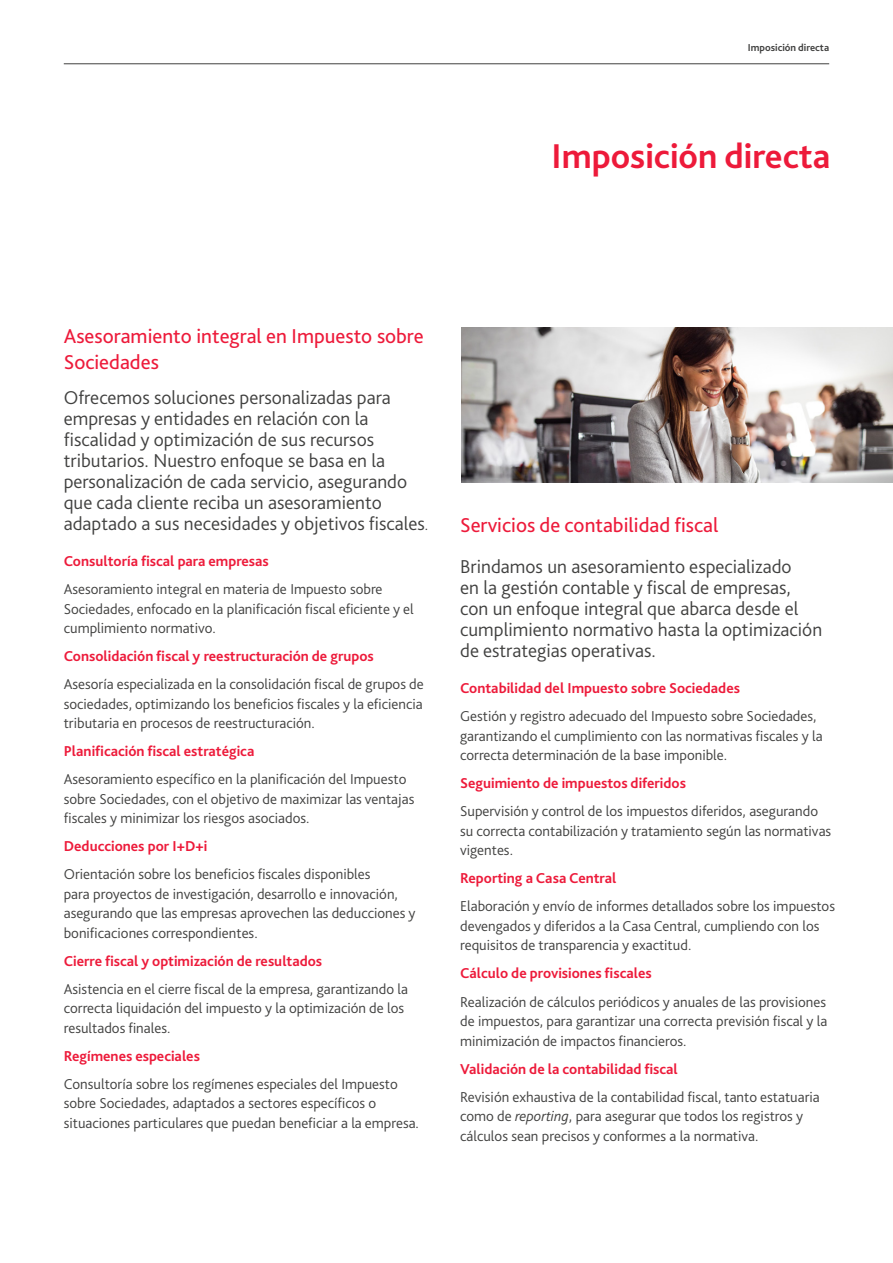
<style>
.page{position:relative;width:893px;height:1263px;background:#fff}
.page>*{position:absolute;margin:0;border:0;box-sizing:border-box;transform-origin:0 0}
.Main_page_title{font:700 36px "Bliss Pro";color:#ed1a3a}
.Main_Page_Subtitle{font:21px/25.2px "Bliss Pro";color:#ed1a3a}
.Body_text{font:300 19.5px/21px "Bliss Pro";color:#414140}
.Body_text-2{font:300 15px/19.5px "Bliss Pro";color:#414140}
.Subheading_level_1{font:700 15px "Bliss Pro";color:#ed1a3a}
.Page_Header{font:700 10.5px "Bliss Pro";color:#414140}
.s1{font-size:15px}
.s2{font-style:italic}
</style>
<div class="page">
<hr style="left:64px;top:63px;width:765px;height:1px;background:#414140">
<img style="left:461px;top:327px;width:432px;height:156px">
<p class="Page_Header" style="left:748px;top:40px;width:83px">Imposición directa</p>
<p class="Main_page_title" style="left:552px;top:133px;width:280px">Imposición directa</p>
<p class="Main_Page_Subtitle" style="left:64px;top:323px;width:361px">Asesoramiento integral en Impuesto sobre<br>Sociedades</p>
<p class="Body_text" style="left:64px;top:386px;width:366px">Ofrecemos soluciones personalizadas para empresas y entidades en relación con la fiscalidad y optimización de sus recursos tributarios. Nuestro enfoque se basa en la personalización de cada servicio, asegurando que cada cliente reciba un asesoramiento adaptado a sus necesidades y objetivos fiscales<span class="s1">.</span></p>
<p class="Subheading_level_1" style="left:64px;top:552px;width:207px">Consultoría fiscal para empresas</p>
<p class="Body_text-2" style="left:64px;top:579px;width:351px">Asesoramiento integral en materia de Impuesto sobre<br>Sociedades, enfocado en la planificación fiscal eficiente y el cumplimiento normativo.</p>
<p class="Subheading_level_1" style="left:64px;top:647px;width:312px">Consolidación fiscal y reestructuración de grupos</p>
<p class="Body_text-2" style="left:64px;top:674px;width:361px;text-align:justify">Asesoría especializada en la consolidación fiscal de grupos de sociedades, optimizando los beneficios fiscales y la eficiencia tributaria en procesos de reestructuración.</p>
<p class="Subheading_level_1" style="left:64px;top:742px;width:192px">Planificación fiscal estratégica</p>
<p class="Body_text-2" style="left:64px;top:769px;width:352px">Asesoramiento específico en la planificación del Impuesto sobre Sociedades, con el objetivo de maximizar las ventajas fiscales y minimizar los riesgos asociados.</p>
<p class="Subheading_level_1" style="left:64px;top:837px;width:145px">Deducciones por I+D+i</p>
<p class="Body_text-2" style="left:64px;top:864px;width:353px">Orientación sobre los beneficios fiscales disponibles<br>para proyectos de investigación, desarrollo e innovación, asegurando que las empresas aprovechen las deducciones y bonificaciones correspondientes.</p>
<p class="Subheading_level_1" style="left:64px;top:951px;width:260px">Cierre fiscal y optimización de resultados</p>
<p class="Body_text-2" style="left:64px;top:978px;width:346px">Asistencia en el cierre fiscal de la empresa, garantizando la correcta liquidación del impuesto y la optimización de los resultados finales.</p>
<p class="Subheading_level_1" style="left:64px;top:1046px;width:138px">Regímenes especiales</p>
<p class="Body_text-2" style="left:64px;top:1073px;width:357px">Consultoría sobre los regímenes especiales del Impuesto sobre Sociedades, adaptados a sectores específicos o situaciones particulares que puedan beneficiar a la empresa.</p>
<p class="Main_Page_Subtitle" style="left:460px;top:512px;width:260px">Servicios de contabilidad fiscal</p>
<p class="Body_text" style="left:460px;top:555px;width:364px">Brindamos un asesoramiento especializado<br>en la gestión contable y fiscal de empresas, con un enfoque integral que abarca desde el cumplimiento normativo hasta la optimización de estrategias operativas.</p>
<p class="Subheading_level_1" style="left:460px;top:679px;width:281px">Contabilidad del Impuesto sobre Sociedades</p>
<p class="Body_text-2" style="left:460px;top:706px;width:364px">Gestión y registro adecuado del Impuesto sobre Sociedades, garantizando el cumplimiento con las normativas fiscales y la correcta determinación de la base imponible.</p>
<p class="Subheading_level_1" style="left:460px;top:774px;width:227px">Seguimiento de impuestos diferidos</p>
<p class="Body_text-2" style="left:460px;top:801px;width:373px">Supervisión y control de los impuestos diferidos, asegurando su correcta contabilización y tratamiento según las normativas vigentes.</p>
<p class="Subheading_level_1" style="left:460px;top:869px;width:158px">Reporting a Casa Central</p>
<p class="Body_text-2" style="left:460px;top:896px;width:376px">Elaboración y envío de informes detallados sobre los impuestos devengados y diferidos a la Casa Central, cumpliendo con los requisitos de transparencia y exactitud.</p>
<p class="Subheading_level_1" style="left:460px;top:964px;width:193px">Cálculo de provisiones fiscales</p>
<p class="Body_text-2" style="left:460px;top:991px;width:369px;text-align:justify">Realización de cálculos periódicos y anuales de las provisiones de impuestos, para garantizar una correcta previsión fiscal y la minimización de impactos financieros.</p>
<p class="Subheading_level_1" style="left:460px;top:1059px;width:219px">Validación de la contabilidad fiscal</p>
<p class="Body_text-2" style="left:460px;top:1086px;width:361px">Revisión exhaustiva de la contabilidad fiscal, tanto estatuaria como de <span class="s2">reporting</span>, para asegurar que todos los registros y cálculos sean precisos y conformes a la normativa.</p>
</div>
